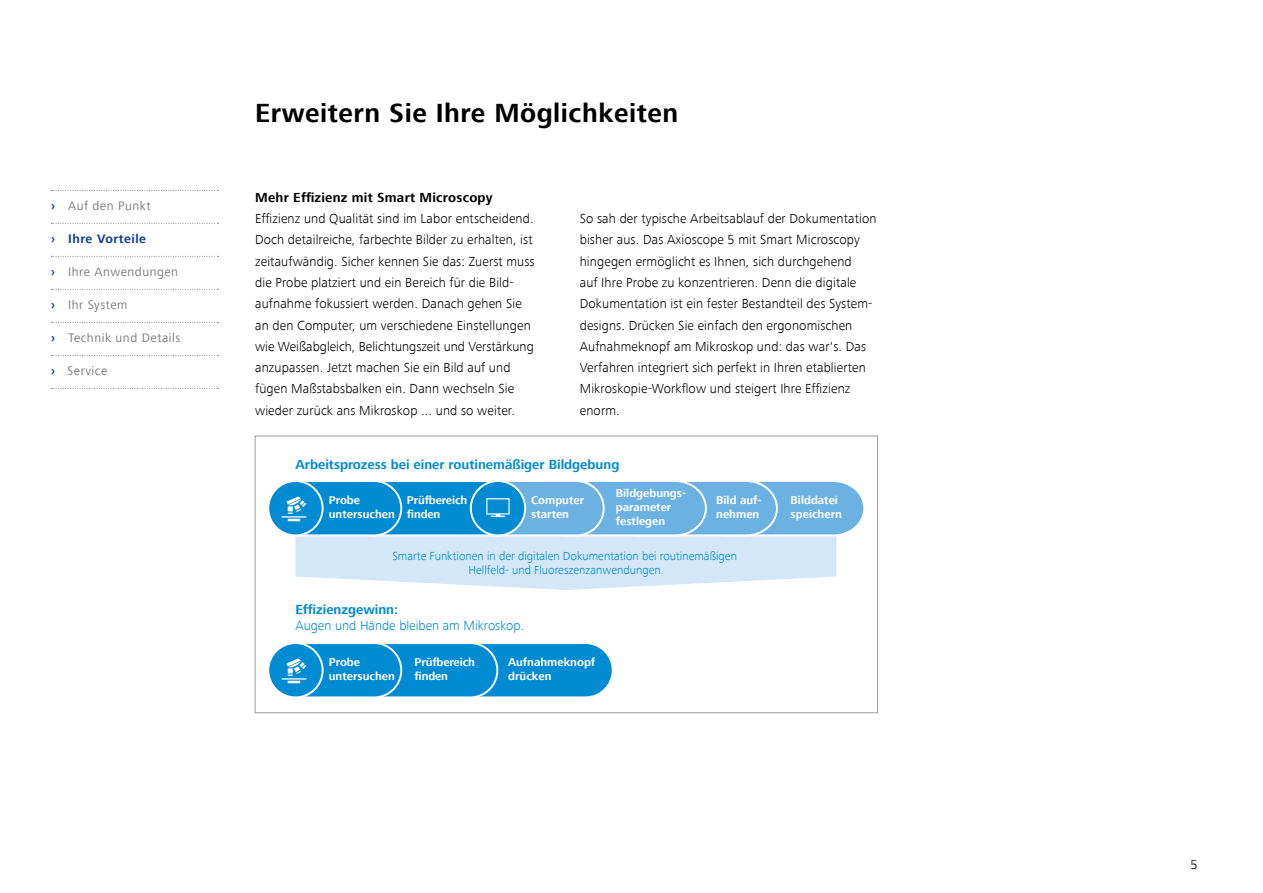
<style>
.page{position:relative;width:1263px;height:893px;background:#fff}
.page>*{position:absolute;margin:0;border:0;box-sizing:border-box;transform-origin:0 0}
.t1{font:700 27px "ZEISS Frutiger Next W1 G";letter-spacing:.02em;color:#000}
.t2{font:300 13.5px/21.3px "ZEISS Frutiger Next W1 G";letter-spacing:.01em;color:#000}
.t3{font:700 13.5px "ZEISS Frutiger Next W1 G";color:#008bd2}
.t4{font:300 13.5px "ZEISS Frutiger Next W1 G";color:#008bd2}
.t5{font:700 13.5px "ZEISS Frutiger Next W1 G";letter-spacing:.02em;color:#000}
.t6{font:12.75px "ZEISS Frutiger Next W1 G";letter-spacing:.04em;color:#7c7b7b}
.t7{font:700 12.75px "ZEISS Frutiger Next W1 G";letter-spacing:.04em;color:#164194}
.t8{font:300 12px/14.4px "ZEISS Frutiger Next W1 G";color:#008bd2;text-align:center}
.t9{font:700 11.7px/14px "ZEISS Frutiger Next W1 G";color:#fff}
.s1{font-weight:700;color:#164194}
</style>
<div class="page">
<svg style="left:295px;top:536px;width:542px;height:54px;background:#d9eaf8"></svg>
<div style="left:255px;top:436px;width:623px;height:277px;border:1px solid #9d9d9c"></div>
<svg style="left:51px;top:190px;width:168px;height:1px"></svg>
<svg style="left:51px;top:223px;width:168px;height:1px"></svg>
<svg style="left:51px;top:256px;width:168px;height:1px"></svg>
<svg style="left:51px;top:289px;width:168px;height:1px"></svg>
<svg style="left:51px;top:322px;width:168px;height:1px"></svg>
<svg style="left:51px;top:355px;width:168px;height:1px"></svg>
<svg style="left:51px;top:388px;width:168px;height:1px"></svg>
<svg style="left:269px;top:482px;width:595px;height:53px;background:#49a6dd"></svg>
<svg style="left:269px;top:644px;width:343px;height:53px;background:#1192d5"></svg>
<p class="t6" style="left:51px;top:199px;width:101px"><span class="s1">›</span> Auf den Punkt</p>
<p class="t7" style="left:51px;top:232px;width:97px">› Ihre Vorteile</p>
<p class="t6" style="left:51px;top:265px;width:129px"><span class="s1">›</span> Ihre Anwendungen</p>
<p class="t6" style="left:51px;top:298px;width:78px"><span class="s1">›</span> Ihr System</p>
<p class="t6" style="left:51px;top:331px;width:131px"><span class="s1">›</span> Technik und Details</p>
<p class="t6" style="left:51px;top:364px;width:58px"><span class="s1">›</span> Service</p>
<h1 class="t1" style="left:255px;top:97px;width:425px">Erweitern Sie Ihre Möglichkeiten</h1>
<p class="t5" style="left:255px;top:189px;width:239px">Mehr Effizienz mit Smart Microscopy</p>
<p class="t2" style="left:255px;top:208px;width:281px">Effizienz und Qualität sind im Labor entscheidend.<br>Doch detailreiche, farbechte Bilder zu erhalten, ist zeitaufwändig. Sicher kennen Sie das: Zuerst muss die Probe platziert und ein Bereich für die Bild&shy;aufnahme fokussiert werden. Danach gehen Sie an den Computer, um verschiedene Einstellungen wie Weißabgleich, Belichtungszeit und Verstärkung anzupassen. Jetzt machen Sie ein Bild auf und fügen Maßstabsbalken ein. Dann wechseln Sie wieder zurück ans Mikroskop ... und so weiter.</p>
<p class="t2" style="left:580px;top:208px;width:298px">So sah der typische Arbeitsablauf der Dokumentation bisher aus. Das Axioscope 5 mit Smart Microscopy hingegen ermöglicht es Ihnen, sich durchgehend<br>auf Ihre Probe zu konzentrieren. Denn die digitale Dokumentation ist ein fester Bestandteil des System&shy;designs. Drücken Sie einfach den ergonomischen Aufnahmeknopf am Mikroskop und: das war's. Das Verfahren integriert sich perfekt in Ihren etablierten Mikroskopie-Workflow und steigert Ihre Effizienz enorm.</p>
<p class="t3" style="left:295px;top:456px;width:325px">Arbeitsprozess bei einer routinemäßiger Bildgebung</p>
<p class="t9" style="left:329px;top:494px;width:68px">Probe untersuchen</p>
<p class="t9" style="left:407px;top:494px;width:62px">Prüfbereich finden</p>
<p class="t9" style="left:531px;top:494px;width:54px">Computer starten</p>
<p class="t9" style="left:616px;top:486px;width:72px">Bildgebungs&shy;parameter festlegen</p>
<p class="t9" style="left:716px;top:494px;width:47px">Bild auf&shy;nehmen</p>
<p class="t8" style="left:392px;top:549px;width:346px">Smarte Funktionen in der digitalen Dokumentation bei routinemäßigen<br>Hellfeld- und Fluoreszenzanwendungen.</p>
<p class="t3" style="left:295px;top:602px;width:104px">Effizienzgewinn:</p>
<p class="t4" style="left:295px;top:618px;width:230px">Augen und Hände bleiben am Mikroskop.</p>
<p class="t9" style="left:329px;top:656px;width:68px">Probe untersuchen</p>
<p class="t9" style="left:414px;top:656px;width:62px">Prüfbereich finden</p>
<p class="t9" style="left:508px;top:656px;width:88px">Aufnahmeknopf drücken</p>
<p class="t9" style="left:791px;top:494px;width:53px">Bilddatei speichern</p>
<p class="t2" style="left:1190px;top:853px;width:9px">5</p>
</div>
